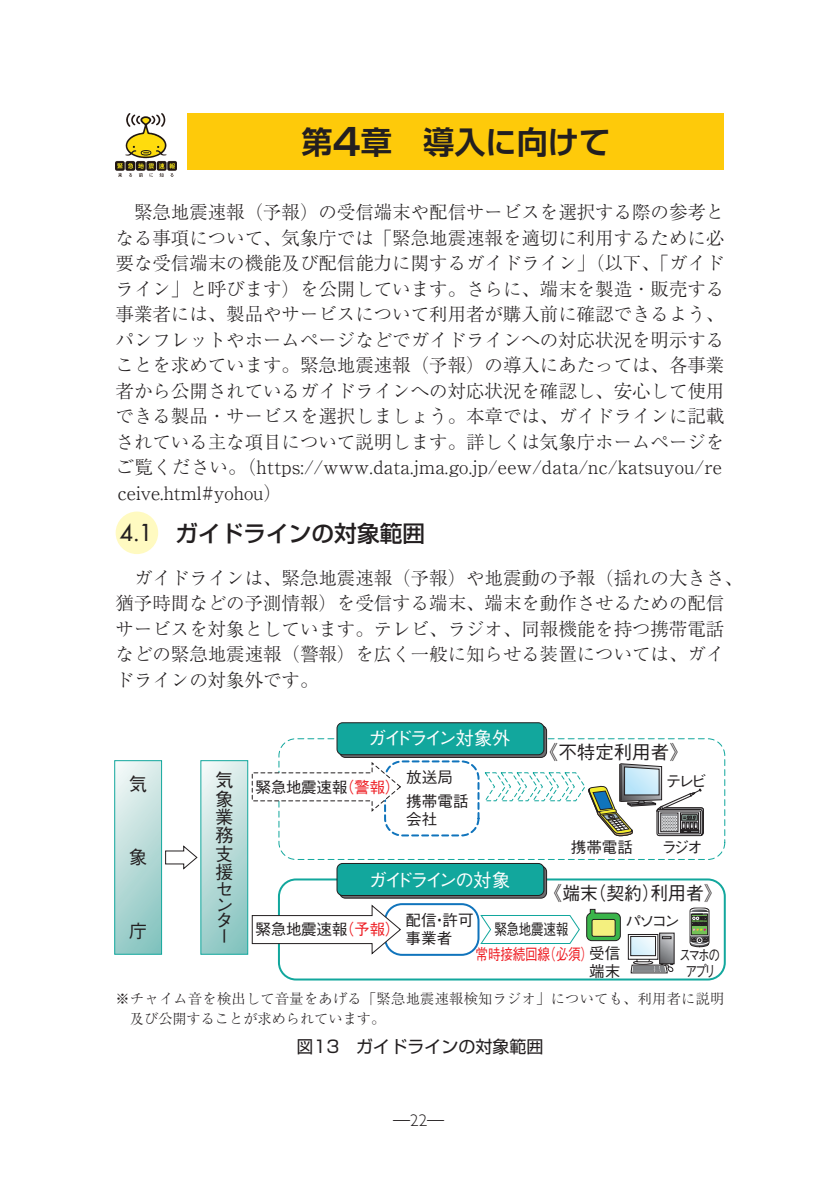
<style>
.page{position:relative;width:840px;height:1191px;background:#fff}
.page>*{position:absolute;margin:0;border:0;box-sizing:border-box;transform-origin:0 0}
.t1{font:700 31.2px "Shin Go Pr 6 De";color:#231f20}
.t2{font:500 22.6px "Shin Go Pr 6";color:#231f20}
.t3{font:300 18.4px/25.6px "Ryumin Pr 6";color:#231f20}
.t4{font:500 18.4px/18.2px "Gothic BBB Pro";color:#231f20;text-align:justify}
.t5{font:500 18.4px "Gothic BBB Pro";letter-spacing:-.16em;color:#fff}
.t6{font:500 18.4px "Gothic BBB Pro";color:#231f20;scale:.96 1}
.t7{font:17px "Shin Go Pr 6";color:#231f20}
.t8{font:300 17px "Ryumin Pr 6";color:#231f20}
.t9{font:500 15.6px/18px "Gothic BBB Pro";letter-spacing:-.02em;color:#231f20}
.t10{font:500 15.6px "Gothic BBB Pro";letter-spacing:-.02em;color:#ee1d23;scale:.81 1}
.t11{font:500 15.6px/16px "Gothic BBB Pro";letter-spacing:-.02em;color:#231f20;text-align:center;scale:.75 1}
.t12{font:500 15.6px "Gothic BBB Pro";letter-spacing:-.02em;color:#231f20;scale:.8 1}
.t13{font:300 14.2px/19.8px "Ryumin Pr 6";letter-spacing:.02em;color:#231f20}
.s1{font-size:36.8px}
.s2{font-family:"Futura Std"}
.s3{color:#ee1d23}
.s4{font-family:"Gill Sans Std"}
</style>
<div class="page">
<div style="left:116px;top:511px;width:42px;height:43px;background:#fffac1;border-radius:50%"></div>
<div style="left:187px;top:113px;width:537px;height:57px;background:#feca0a"></div>
<img style="left:116px;top:113px;width:60px;height:63px">
<div style="left:627px;top:934px;width:31px;height:25px;border:1px solid #231f20"></div>
<svg style="left:629px;top:933px;width:44px;height:41px"></svg>
<svg style="left:479px;top:908px;width:142px;height:36px"></svg>
<svg style="left:484px;top:763px;width:220px;height:74px"></svg>
<div style="left:114px;top:760px;width:48px;height:194px;border:1px solid #12a79d"></div>
<div style="left:278px;top:738px;width:446px;height:122px;border:1px dashed #12a79d;border-radius:17px"></div>
<div style="left:278px;top:878px;width:447px;height:102px;border:2px solid #12a79d;border-radius:17px"></div>
<div style="left:384px;top:760px;width:95px;height:76px;border:2px dashed #1074bc;border-radius:17px"></div>
<div style="left:384px;top:903px;width:95px;height:52px;border:2px solid #1074bc;border-radius:17px"></div>
<svg style="left:115px;top:760px;width:286px;height:195px"></svg>
<div style="left:339px;top:725px;width:207px;height:32px;background:#58575a;border-radius:6px"></div>
<div style="left:339px;top:725px;width:207px;height:33px;border:1px solid #231f20;border-radius:6px"></div>
<div style="left:339px;top:865px;width:207px;height:33px;border:1px solid #231f20;border-radius:6px"></div>
<div style="left:337px;top:722px;width:206px;height:32px;background:#12a79d;border-radius:6px"></div>
<div style="left:336px;top:722px;width:208px;height:33px;border:1px solid #231f20;border-radius:6px"></div>
<div style="left:337px;top:863px;width:206px;height:32px;background:#12a79d;border-radius:6px"></div>
<div style="left:336px;top:863px;width:208px;height:33px;border:1px solid #231f20;border-radius:6px"></div>
<svg style="left:689px;top:908px;width:20px;height:39px"></svg>
<h1 class="t1" style="left:301px;top:116px;width:310px">第<span class="s1">4</span>章　導入に向けて</h1>
<p class="t3" style="left:116px;top:198px;width:610px;text-indent:18px">緊急地震速報（予報）の受信端末や配信サービスを選択する際の参考となる事項について、気象庁では「緊急地震速報を適切に利用するために必要な受信端末の機能及び配信能力に関するガイドライン」（以下、「ガイドライン」と呼びます）を公開しています。さらに、端末を製造・販売する事業者には、製品やサービスについて利用者が購入前に確認できるよう、パンフレットやホームページなどでガイドラインへの対応状況を明示することを求めています。緊急地震速報（予報）の導入にあたっては、各事業者から公開されているガイドラインへの対応状況を確認し、安心して使用できる製品・サービスを選択しましょう。本章では、ガイドラインに記載されている主な項目について説明します。詳しくは気象庁ホームページをご覧ください。（https://www.data.jma.go.jp/eew/data/nc/katsuyou/re ceive.html#yohou）</p>
<p class="t2" style="left:120px;top:514px;width:306px"><span class="s2">4.1</span>　ガイドラインの対象範囲</p>
<p class="t3" style="left:116px;top:564px;width:628px;text-indent:18px">ガイドラインは、緊急地震速報（予報）や地震動の予報（揺れの大きさ、猶予時間などの予測情報）を受信する端末、端末を動作させるための配信サービスを対象としています。テレビ、ラジオ、同報機能を持つ携帯電話などの緊急地震速報（警報）を広く一般に知らせる装置については、ガイドラインの対象外です。</p>
<p class="t4" style="left:129px;top:772px;width:19px">気</p>
<p class="t4" style="left:215px;top:769px;width:19px">気象業務支援セ</p>
<p class="t4" style="left:215px;top:894px;width:18px;line-height:15.8px">ンター</p>
<p class="t4" style="left:129px;top:846px;width:19px">象</p>
<p class="t4" style="left:129px;top:920px;width:19px">庁</p>
<p class="t5" style="left:368px;top:723px;width:144px">ガイドライン対象外</p>
<p class="t9" style="left:255px;top:776px;width:146px">緊急地震速報<span class="s3">（警報）</span></p>
<p class="t9" style="left:406px;top:763px;width:64px;line-height:24px">放送局携帯電話</p>
<p class="t9" style="left:406px;top:808px;width:33px">会社</p>
<p class="t5" style="left:368px;top:865px;width:143px">ガイドラインの対象</p>
<p class="t4" style="left:539px;top:741px;width:150px">《不特定利用者》</p>
<p class="t9" style="left:570px;top:836px;width:64px">携帯電話</p>
<p class="t9" style="left:665px;top:770px;width:42px">テレビ</p>
<p class="t9" style="left:661px;top:836px;width:43px">ラジオ</p>
<p class="t6" style="left:544px;top:878px;width:187px">《端末（契約）利用者》</p>
<p class="t9" style="left:405px;top:909px;width:70px">配信・許可事業者</p>
<p class="t9" style="left:625px;top:909px;width:56px">パソコン</p>
<p class="t9" style="left:255px;top:918px;width:146px">緊急地震速報<span class="s3">（予報）</span></p>
<p class="t12" style="left:494px;top:917px;width:94px">緊急地震速報</p>
<p class="t10" style="left:475px;top:941px;width:146px">常時接続回線（必須）</p>
<p class="t9" style="left:588px;top:942px;width:33px">受信端末</p>
<p class="t11" style="left:678px;top:945px;width:56px">スマホのアプリ</p>
<p class="t13" style="left:130px;top:987px;width:595px;text-indent:-14px">※チャイム音を検出して音量をあげる「緊急地震速報検知ラジオ」についても、利用者に説明及び公開することが求められています。</p>
<p class="t7" style="left:296px;top:1032px;width:248px">図13　ガイドラインの対象範囲</p>
<p class="t8" style="left:393px;top:1106px;width:53px">―<span class="s4">22</span>―</p>
</div>
